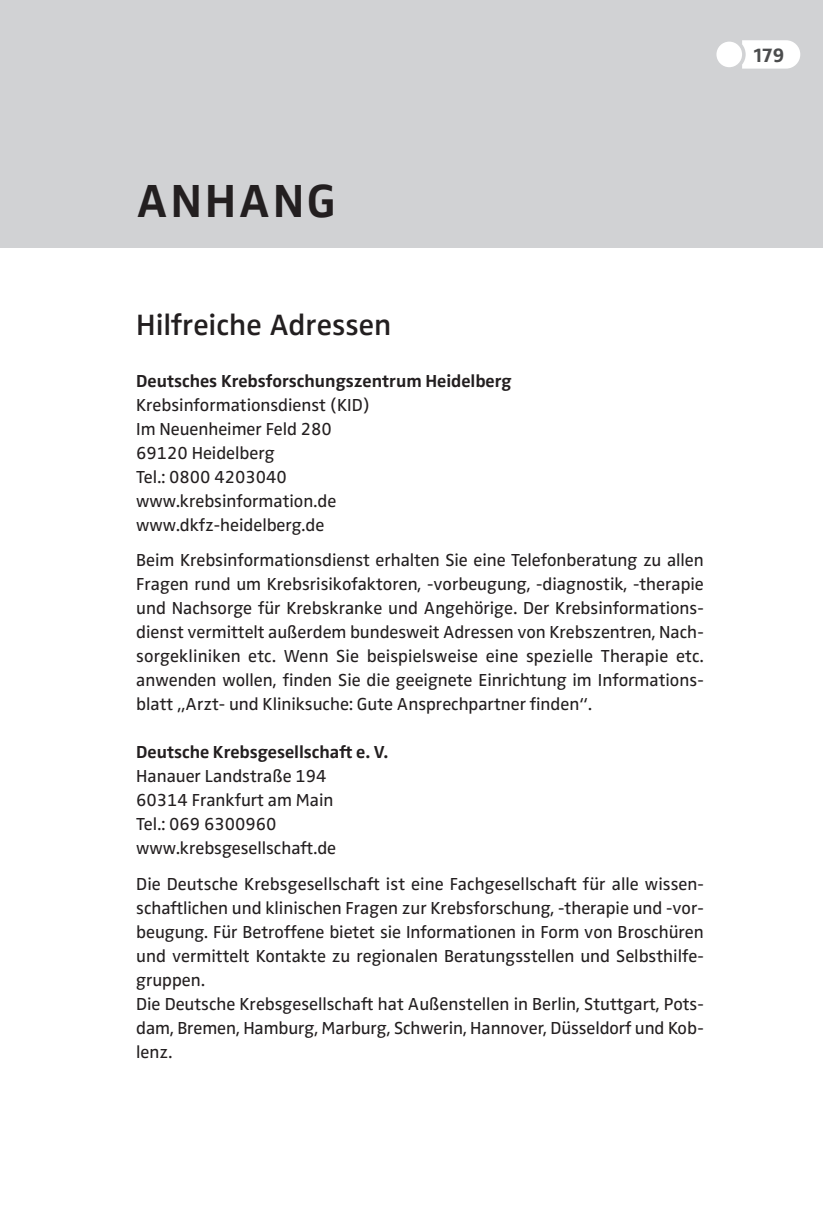
<style>
.page{position:relative;width:823px;height:1219px;background:#fff}
.page>*{position:absolute;margin:0;border:0;box-sizing:border-box;transform-origin:0 0}
.Ueberschrift_1{font:700 48px "Zwo Pro";letter-spacing:.05em;color:#231f20}
.Ueberschrift_2{font:600 30.4px "Zwo Pro";color:#231f20}
.Pagina{font:700 20.8px "Zwo Pro";color:#4b4c4d}
.Kasten_Grundtext{font:18px/24px "Zwo Pro";color:#231f20;text-align:justify}
.Kasten_Grundtext-2{font:700 18px "Zwo Pro";color:#231f20}
</style>
<div class="page">
<div style="left:0;top:0;width:822px;height:247px;background:#d1d2d4"></div>
<svg style="left:716px;top:40px;width:83px;height:29px;background:#f7f7f7"></svg>
<p class="Ueberschrift_1" style="left:136px;top:173px;width:201px">ANHANG</p>
<p class="Ueberschrift_2" style="left:136px;top:307px;width:256px">Hilfreiche Adressen</p>
<p class="Kasten_Grundtext-2" style="left:136px;top:371px;width:377px">Deutsches Krebsforschungszentrum Heidelberg</p>
<p class="Kasten_Grundtext" style="left:136px;top:393px;width:235px">Krebsinformationsdienst (KID)</p>
<p class="Kasten_Grundtext" style="left:136px;top:417px;width:197px">Im Neuenheimer Feld 280</p>
<p class="Kasten_Grundtext" style="left:136px;top:441px;width:140px">69120 Heidelberg</p>
<p class="Kasten_Grundtext" style="left:136px;top:465px;width:152px">Tel.: 0800 4203040</p>
<p class="Kasten_Grundtext" style="left:136px;top:489px;width:201px">www.krebsinformation.de</p>
<p class="Kasten_Grundtext" style="left:136px;top:513px;width:189px">www.dkfz-heidelberg.de</p>
<p class="Kasten_Grundtext" style="left:136px;top:549px;width:569px">Beim Krebsinformationsdienst erhalten Sie eine Telefonberatung zu allen Fragen rund um Krebsrisikofaktoren, -vorbeugung, -diagnostik, -therapie und Nachsorge für Krebskranke und Angehörige. Der Krebsinformations&shy;dienst vermittelt außerdem bundesweit Adressen von Krebszentren, Nach&shy;sorgekliniken etc. Wenn Sie beispielsweise eine spezielle Therapie etc. anwenden wollen, finden Sie die geeignete Einrichtung im Informations&shy;blatt „Arzt- und Kliniksuche: Gute Ansprechpartner finden“.</p>
<p class="Kasten_Grundtext-2" style="left:136px;top:742px;width:252px">Deutsche Krebsgesellschaft e. V.</p>
<p class="Kasten_Grundtext" style="left:136px;top:765px;width:192px">Hanauer Landstraße 194</p>
<p class="Kasten_Grundtext" style="left:136px;top:789px;width:198px">60314 Frankfurt am Main</p>
<p class="Kasten_Grundtext" style="left:136px;top:813px;width:142px">Tel.: 069 6300960</p>
<p class="Kasten_Grundtext" style="left:136px;top:837px;width:201px">www.krebsgesellschaft.de</p>
<p class="Kasten_Grundtext" style="left:136px;top:872px;width:568px">Die Deutsche Krebsgesellschaft ist eine Fachgesellschaft für alle wissen&shy;schaftlichen und klinischen Fragen zur Krebsforschung, -therapie und -vor&shy;beugung. Für Betroffene bietet sie Informationen in Form von Broschüren und vermittelt Kontakte zu regionalen Beratungsstellen und Selbsthilfe&shy;gruppen.</p>
<p class="Kasten_Grundtext" style="left:136px;top:992px;width:568px">Die Deutsche Krebsgesellschaft hat Außenstellen in Berlin, Stuttgart, Pots&shy;dam, Bremen, Hamburg, Marburg, Schwerin, Hannover, Düsseldorf und Kob&shy;lenz.</p>
<p class="Pagina" style="left:753px;top:42px;width:32px">179</p>
</div>
